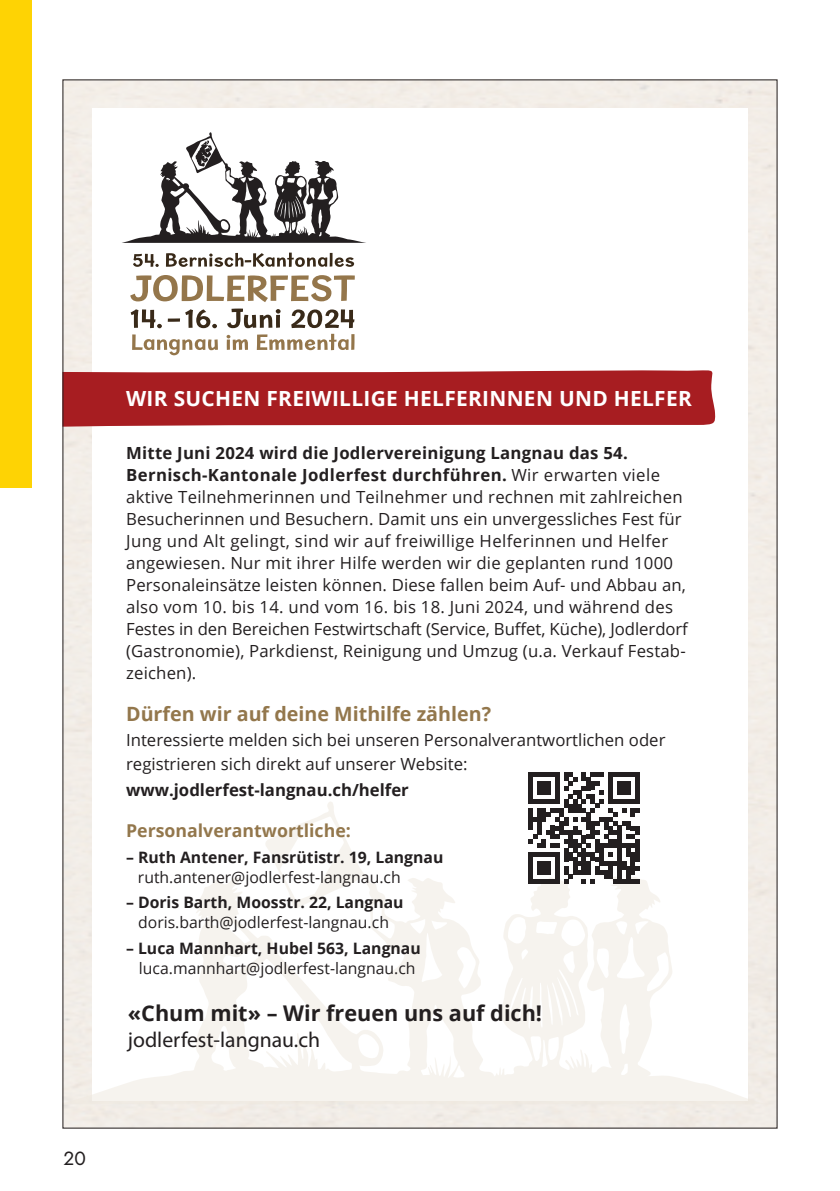
<style>
.page{position:relative;width:840px;height:1191px;background:#fff}
.page>*{position:absolute;margin:0;border:0;box-sizing:border-box;transform-origin:0 0}
.t1{font:700 21.6px "Open Sans";color:#231f20}
.t2{font:21.6px "Myriad Pro";color:#231f20}
.t3{font:700 20.8px "Open Sans";letter-spacing:.015em;color:#fff}
.t4{font:700 19.6px "Open Sans";color:#93774c}
.t5{font:19px "Jost";color:#231f20}
.t6{font:700 17.8px "Open Sans";color:#93774c}
.t7{font:16.8px/22px "Open Sans";letter-spacing:.01em;color:#231f20}
.t8{font:700 16.8px "Open Sans";color:#231f20}
.t9{font:15.8px "Open Sans";color:#231f20}
.t10{font:700 15.8px "Open Sans";color:#231f20}
.s1{font-weight:700}
</style>
<div class="page">
<div style="left:0;top:0;width:31px;height:488px;background:#fed304"></div>
<svg style="left:64px;top:801px;width:703px;height:303px"></svg>
<svg style="left:122px;top:132px;width:244px;height:111px"></svg>
<svg style="left:130px;top:275px;width:224px;height:27px"></svg>
<svg style="left:130px;top:308px;width:224px;height:20px"></svg>
<svg style="left:132px;top:334px;width:222px;height:21px"></svg>
<svg style="left:133px;top:253px;width:221px;height:14px"></svg>
<svg style="left:64px;top:365px;width:652px;height:62px;background:#b33c3f"></svg>
<svg style="left:528px;top:772px;width:111px;height:111px"></svg>
<p class="t3" style="left:126px;top:384px;width:567px">WIR SUCHEN FREIWILLIGE HELFERINNEN UND HELFER</p>
<p class="t7" style="left:126px;top:441px;width:563px"><span class="s1">Mitte Juni 2024 wird die Jodlervereinigung Langnau das 54.<br>Bernisch-Kantonale Jodlerfest durchführen.</span> Wir erwarten viele aktive Teilnehmerinnen und Teilnehmer und rechnen mit zahlreichen Besucherinnen und Besuchern. Damit uns ein unvergessliches Fest für Jung und Alt gelingt, sind wir auf freiwillige Helferinnen und Helfer angewiesen. Nur mit ihrer Hilfe werden wir die geplanten rund 1000<br>Personaleinsätze leisten können. Diese fallen beim Auf- und Abbau an, also vom 10. bis 14. und vom 16. bis 18. Juni 2024, und während des Festes in den Bereichen Festwirtschaft (Service, Buffet, Küche), Jodlerdorf (Gastronomie), Parkdienst, Reinigung und Umzug (u.a. Verkauf Festab&shy;zeichen).</p>
<p class="t4" style="left:126px;top:700px;width:366px">Dürfen wir auf deine Mithilfe zählen?</p>
<p class="t7" style="left:126px;top:728px;width:540px;line-height:23.6px">Interessierte melden sich bei unseren Personalverantwortlichen oder registrieren sich direkt auf unserer Website:</p>
<p class="t8" style="left:126px;top:777px;width:284px">www.jodlerfest-langnau.ch/helfer</p>
<p class="t6" style="left:126px;top:818px;width:226px">Personalverantwortliche:</p>
<p class="t10" style="left:126px;top:846px;width:318px">– Ruth Antener, Fansrütistr. 19, Langnau</p>
<p class="t9" style="left:138px;top:866px;width:264px">ruth.antener@jodlerfest-langnau.ch</p>
<p class="t10" style="left:126px;top:891px;width:279px">– Doris Barth, Moosstr. 22, Langnau</p>
<p class="t9" style="left:138px;top:911px;width:252px">doris.barth@jodlerfest-langnau.ch</p>
<p class="t10" style="left:126px;top:937px;width:296px">– Luca Mannhart, Hubel 563, Langnau</p>
<p class="t9" style="left:139px;top:957px;width:278px">luca.mannhart@jodlerfest-langnau.ch</p>
<p class="t1" style="left:128px;top:997px;width:415px">«Chum mit» – Wir freuen uns auf dich!</p>
<p class="t2" style="left:128px;top:1026px;width:194px">jodlerfest-langnau.ch</p>
<p class="t5" style="left:63px;top:1145px;width:24px">20</p>
</div>
